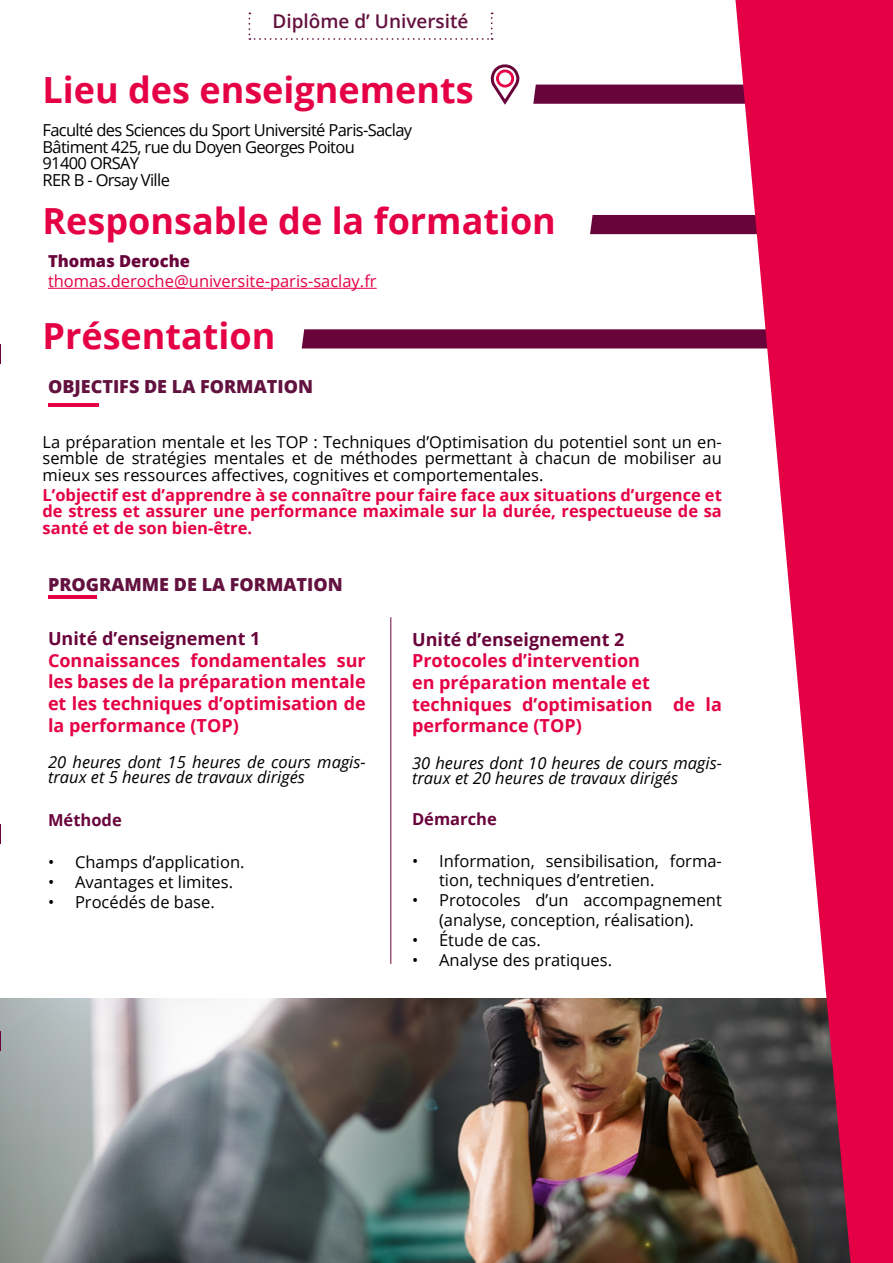
<style>
.page{position:relative;width:893px;height:1263px;background:#fff}
.page>*{position:absolute;margin:0;border:0;box-sizing:border-box;transform-origin:0 0}
.t1{font:700 36px "Open Sans";color:#e50046}
.t2{font:600 18.9px "Open Sans";color:#63113f}
.t3{font:700 18px/21.6px "Open Sans";color:#e50046;text-align:justify}
.t4{font:800 18px "Open Sans";color:#63113f}
.t5{font:700 18px "Open Sans";color:#69043b}
.t6{font:16.5px/16.5px "Open Sans";color:#000;text-align:justify}
.t7{font:700 16.5px/16.5px "Open Sans";color:#e50046;text-align:justify}
.t8{font:italic 16.5px/15px "Open Sans";color:#000}
.t9{font:16.5px/16.5px "Open Sans";letter-spacing:-.04em;color:#000}
.t10{font:16.5px "Open Sans";color:#e50046}
.t11{font:700 16.5px "Open Sans";color:#69043b}
.t12{font:800 16.5px "Open Sans";color:#69043b}
</style>
<div class="page">
<div style="left:533px;top:85px;width:202px;height:19px;background:#69043b"></div>
<img style="left:1px;top:999px;width:734px;height:264px">
<svg style="left:0;top:824px;width:1px;height:19px"></svg>
<div style="left:302px;top:329px;width:433px;height:19px;background:#69043b"></div>
<hr style="left:48px;top:288px;width:329px;height:1px;background:#e50046">
<div style="left:590px;top:215px;width:145px;height:19px;background:#69043b"></div>
<svg style="left:735px;top:0;width:149px;height:1263px;fill:#e50046"></svg>
<hr style="left:48px;top:403px;width:51px;height:3px;background:#e50046">
<div style="left:884px;top:0;width:9px;height:1263px;background:#e50046"></div>
<svg style="left:249px;top:12px;width:270px;height:93px"></svg>
<svg style="left:0;top:345px;width:1px;height:19px"></svg>
<svg style="left:0;top:1031px;width:1px;height:20px"></svg>
<hr style="left:48px;top:596px;width:48px;height:3px;background:#e50046">
<hr style="left:391px;top:617px;width:1px;height:347px;background:#69043b">
<p class="t2" style="left:273px;top:8px;width:197px">Diplôme d’ Université</p>
<h1 class="t1" style="left:43px;top:65px;width:433px">Lieu des enseignements</h1>
<p class="t9" style="left:43px;top:122px;width:371px">Faculté des Sciences du Sport Université Paris-Saclay<br>Bâtiment 425, rue du Doyen Georges Poitou<br>91400 ORSAY<br>RER B - Orsay Ville</p>
<h1 class="t1" style="left:43px;top:196px;width:515px">Responsable de la formation</h1>
<p class="t12" style="left:48px;top:249px;width:143px">Thomas Deroche</p>
<p class="t10" style="left:48px;top:270px;width:330px">thomas.deroche@universite-paris-saclay.fr</p>
<h1 class="t1" style="left:43px;top:310px;width:234px">Présentation</h1>
<p class="t4" style="left:48px;top:373px;width:267px">OBJECTIFS DE LA FORMATION</p>
<p class="t6" style="left:43px;top:433px;width:681px">La préparation mentale et les TOP : Techniques d’Optimisation du potentiel sont un en&shy;semble de stratégies mentales et de méthodes permettant à chacun de mobiliser au mieux ses ressources affectives, cognitives et comportementales.</p>
<p class="t7" style="left:43px;top:486px;width:681px">L’objectif est d’apprendre à se connaître pour faire face aux situations d’urgence et de stress et assurer une performance maximale sur la durée, respectueuse de sa santé et de son bien-être.</p>
<p class="t4" style="left:48px;top:570px;width:296px">PROGRAMME DE LA FORMATION</p>
<p class="t5" style="left:48px;top:626px;width:214px">Unité d’enseignement 1</p>
<p class="t3" style="left:48px;top:649px;width:319px">Connaissances fondamentales sur les bases de la préparation mentale et les techniques d’optimisation de la performance (TOP)</p>
<p class="t8" style="left:48px;top:754px;width:319px">20 heures dont 15 heures de cours magis&shy;traux et 5 heures de travaux dirigés</p>
<p class="t11" style="left:48px;top:809px;width:75px">Méthode</p>
<p class="t6" style="left:48px;top:853px;width:198px">• Champs d’application.</p>
<p class="t6" style="left:48px;top:873px;width:187px">• Avantages et limites.</p>
<p class="t6" style="left:48px;top:893px;width:168px">• Procédés de base.</p>
<p class="t5" style="left:412px;top:626px;width:214px">Unité d’enseignement 2</p>
<p class="t3" style="left:412px;top:650px;width:311px;text-align:left">Protocoles d’intervention<br>en préparation mentale et techniques d’optimisation de la performance (TOP)</p>
<p class="t8" style="left:412px;top:755px;width:311px">30 heures dont 10 heures de cours magis&shy;traux et 20 heures de travaux dirigés</p>
<p class="t11" style="left:412px;top:807px;width:86px">Démarche</p>
<p class="t6" style="left:439px;top:850px;width:284px;line-height:19.8px;text-indent:-27px">• Information, sensibilisation, forma&shy;tion, techniques d’entretien.</p>
<p class="t6" style="left:412px;top:890px;width:311px;line-height:19.8px;text-align:center">• Protocoles d’un accompagnement (analyse, conception, réalisation).</p>
<p class="t6" style="left:412px;top:931px;width:130px">• Étude de cas.</p>
<p class="t6" style="left:412px;top:951px;width:201px">• Analyse des pratiques.</p>
</div>
